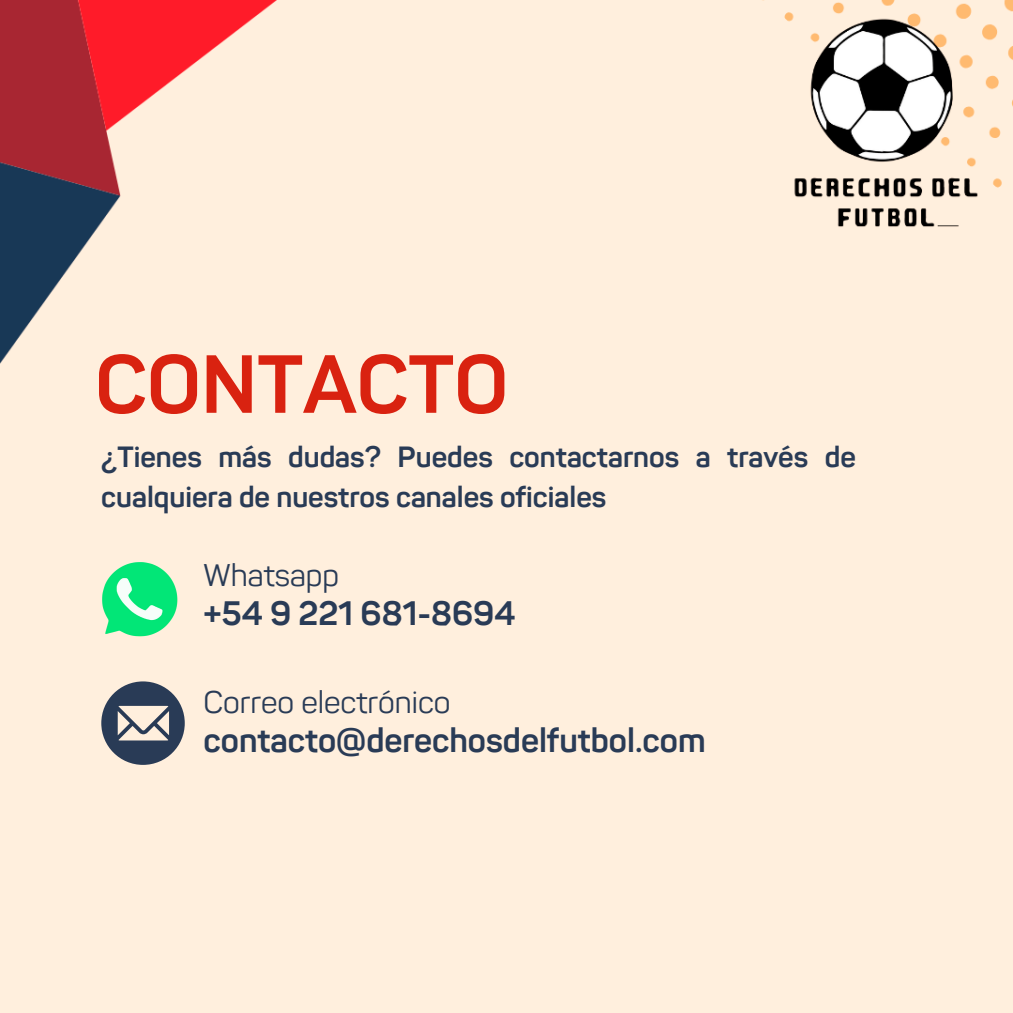
<style>
.page{position:relative;width:1013px;height:1013px;background:#fff}
.page>*{position:absolute;margin:0;border:0;box-sizing:border-box;transform-origin:0 0}
.t1{font:700 81px "Sahar";color:#d92210}
.t2{font:700 33.38px "Sahar";color:#293b56}
.t3{font:30.88px "Sahar";color:#293b56}
.t4{font:700 28.75px/40.2px "Sahar";color:#293b56}
</style>
<div class="page">
<div style="left:0;top:0;width:1012px;height:1012px;background:#ffefdd"></div>
<img style="left:101px;top:561px;width:77px;height:77px">
<svg style="left:101px;top:681px;width:84px;height:84px"></svg>
<p class="t1" style="left:95px;top:353px;width:415px">CONTACTO</p>
<p class="t4" style="left:101px;top:440px;width:756px">¿Tienes más dudas? Puedes contactarnos a través de cualquiera de nuestros canales oficiales</p>
<p class="t3" style="left:204px;top:563px;width:137px">Whatsapp</p>
<p class="t2" style="left:204px;top:600px;width:313px">+54 9 221 681-8694</p>
<h2 class="t3" style="left:204px;top:690px;width:248px">Correo electrónico</h2>
<h2 class="t2" style="left:204px;top:727px;width:503px">contacto@derechosdelfutbol.com</h2>
</div>
